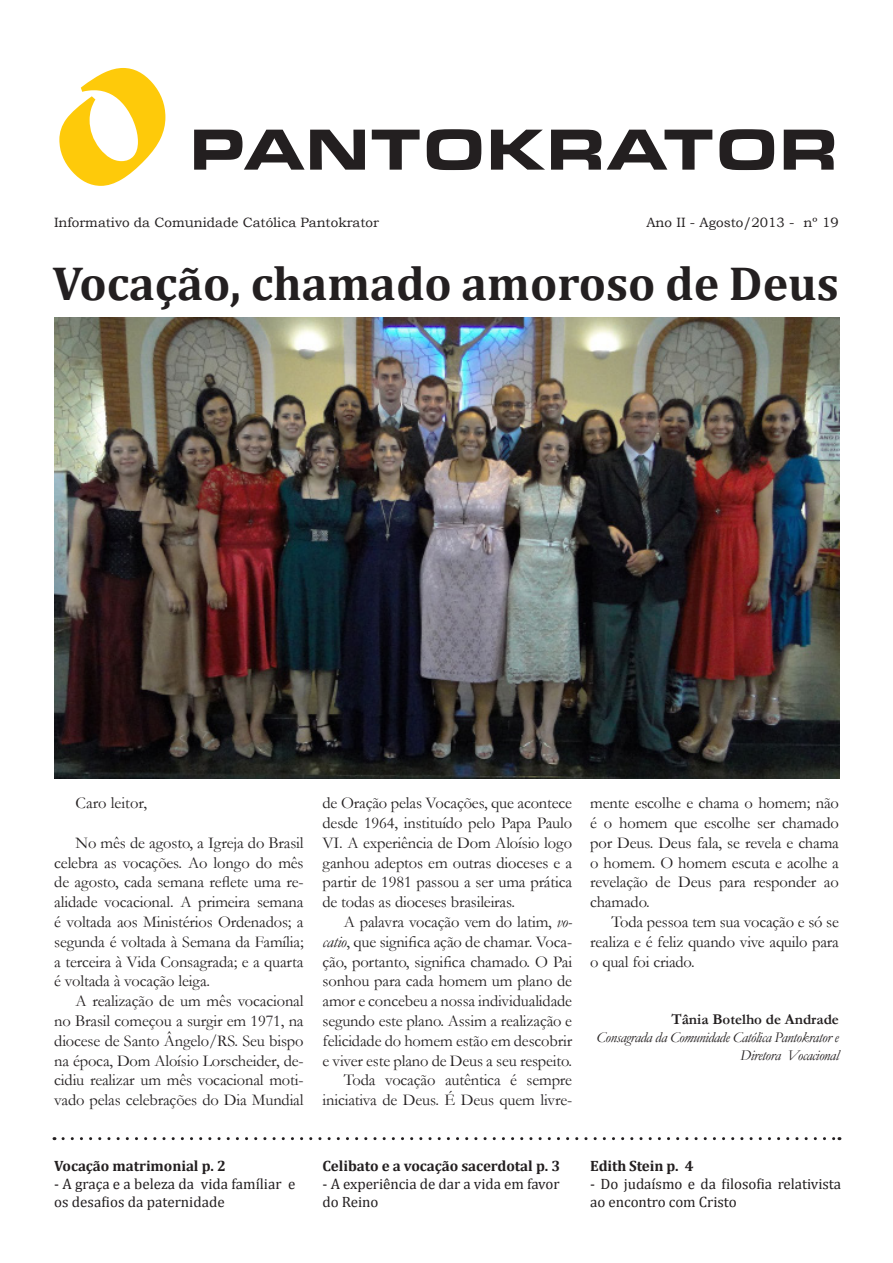
<style>
.page{position:relative;width:893px;height:1263px;background:#fff}
.page>*{position:absolute;margin:0;border:0;box-sizing:border-box;transform-origin:0 0}
.t1{font:225px "Formal Script 421 BT";color:#feca0a}
.t2{font:60px "Eurostar Black Extended";color:#231f20}
.TExto{font:700 48px "Cambria";color:#231f20}
.TExto-2{font:16.5px/19.8px "Garamond";letter-spacing:-.01em;color:#231f20;text-align:justify}
.Título{font:15px/18px "Cambria";color:#231f20}
.TExto-3{font:italic 15px/18px "Garamond";letter-spacing:-.025em;color:#231f20;text-align:right}
.Título-2{font:700 15px "Cambria";letter-spacing:-.005em;color:#231f20}
.TExto-4{font:15px/18px "Cambria";letter-spacing:-.005em;color:#231f20}
.t3{font:13.5px "Bookman Old Style";color:#231f20}
.s1{font-style:italic}
.s2{font-weight:700;font-style:normal}
</style>
<div class="page">
<svg style="left:63px;top:1137px;width:777px;height:3px"></svg>
<img style="left:54px;top:318px;width:786px;height:460px">
<p class="t1" style="left:54px;top:-28px;width:119px">o</p>
<p class="t2" style="left:189px;top:112px;width:651px">PANTOKRATOR</p>
<p class="t3" style="left:54px;top:213px;width:327px">Informativo da Comunidade Católica Pantokrator</p>
<p class="t3" style="left:646px;top:213px;width:194px">Ano II - Agosto/2013 - nº 19</p>
<p class="TExto" style="left:53px;top:254px;width:788px">Vocação, chamado amoroso de Deus</p>
<p class="TExto-2" style="left:76px;top:793px;width:73px">Caro leitor,</p>
<p class="TExto-2" style="left:54px;top:832px;width:251px;text-indent:21px">No mês de agosto, a Igreja do Brasil celebra as vocações. Ao longo do mês de agosto, cada semana reflete uma re&shy;alidade vocacional. A primeira semana é voltada aos Ministérios Ordenados; a segunda é voltada à Semana da Família; a terceira à Vida Consagrada; e a quarta é voltada à vocação leiga.</p>
<p class="TExto-2" style="left:54px;top:991px;width:251px;text-indent:21px">A realização de um mês vocacional no Brasil começou a surgir em 1971, na diocese de Santo Ângelo/RS. Seu bispo na época, Dom Aloísio Lorscheider, de&shy;cidiu realizar um mês vocacional moti&shy;vado pelas celebrações do Dia Mundial</p>
<p class="TExto-2" style="left:323px;top:793px;width:251px">de Oração pelas Vocações, que acontece desde 1964, instituído pelo Papa Paulo VI. A experiência de Dom Aloísio logo ganhou adeptos em outras dioceses e a partir de 1981 passou a ser uma prática de todas as dioceses brasileiras.</p>
<p class="TExto-2" style="left:323px;top:911px;width:251px;text-indent:21px">A palavra vocação vem do latim, <span class="s1">vo&shy;catio</span>, que significa ação de chamar. Voca&shy;ção, portanto, significa chamado. O Pai sonhou para cada homem um plano de amor e concebeu a nossa individualidade segundo este plano. Assim a realização e felicidade do homem estão em descobrir e viver este plano de Deus a seu respeito.</p>
<p class="TExto-2" style="left:323px;top:1070px;width:251px;text-align:right">Toda vocação autêntica é sempre iniciativa de Deus. É Deus quem livre-</p>
<p class="TExto-2" style="left:590px;top:793px;width:250px">mente escolhe e chama o homem; não é o homem que escolhe ser chamado por Deus. Deus fala, se revela e chama o homem. O homem escuta e acolhe a revelação de Deus para responder ao chamado.</p>
<p class="TExto-2" style="left:590px;top:911px;width:250px;text-indent:21px">Toda pessoa tem sua vocação e só se realiza e é feliz quando vive aquilo para o qual foi criado.</p>
<p class="TExto-3" style="left:596px;top:1010px;width:244px"><span class="s2">Tânia Botelho de Andrade<br></span>Consagrada da Comunidade Católica Pantokrator e<br>Diretora Vocacional</p>
<p class="Título-2" style="left:54px;top:1156px;width:173px">Vocação matrimonial p. 2</p>
<p class="Título" style="left:54px;top:1174px;width:243px">- A graça e a beleza da vida famíliar e os desafios da paternidade</p>
<p class="Título-2" style="left:323px;top:1156px;width:239px">Celibato e a vocação sacerdotal p. 3</p>
<p class="Título" style="left:323px;top:1174px;width:238px">- A experiência de dar a vida em favor do Reino</p>
<p class="Título-2" style="left:590px;top:1156px;width:105px">Edith Stein p. 4</p>
<p class="TExto-4" style="left:590px;top:1174px;width:252px">- Do judaísmo e da filosofia relativista ao encontro com Cristo</p>
</div>
